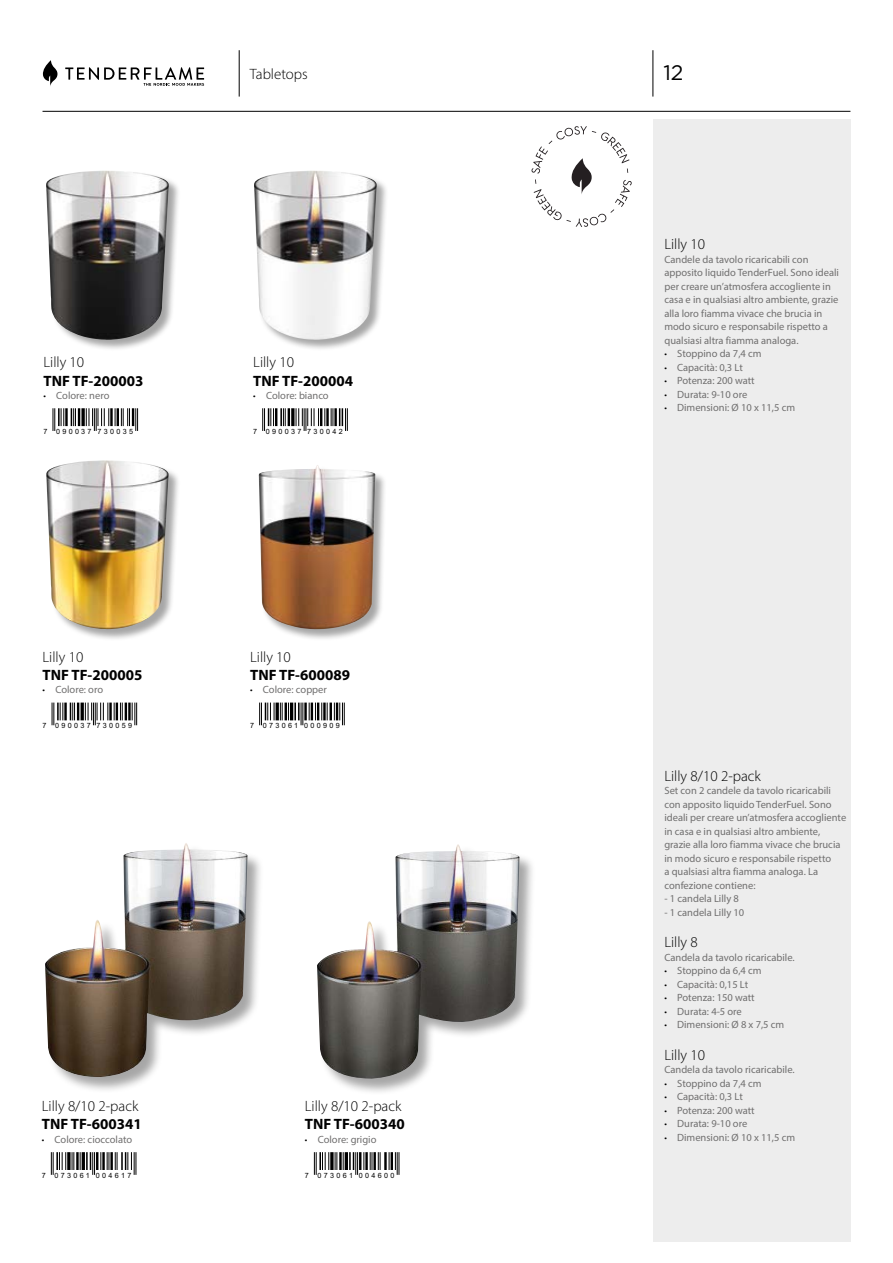
<style>
.page{position:relative;width:893px;height:1263px;background:#fff}
.page>*{position:absolute;margin:0;border:0;box-sizing:border-box;transform-origin:0 0}
.t1{font:21px "Gotham";color:#000}
.t2{font:300 15px "Myriad Pro";color:#000}
.t3{font:700 15px "Myriad Pro";color:#000}
.t4{font:10.5px/13.5px "Myriad Pro";color:#706f6f}
.t5{font:7.2px "Arial";letter-spacing:.32em;color:#000}
.s1{font-weight:300;font-stretch:condensed;color:#000}
</style>
<div class="page">
<div style="left:653px;top:119px;width:197px;height:1123px;background:#ededed"></div>
<hr style="left:43px;top:111px;width:807px;height:1px;background:#000">
<hr style="left:653px;top:50px;width:1px;height:47px;background:#000">
<svg style="left:43px;top:60px;width:14px;height:26px"></svg>
<svg style="left:65px;top:67px;width:139px;height:19px"></svg>
<hr style="left:239px;top:50px;width:1px;height:47px;background:#000">
<svg style="left:53px;top:408px;width:11px;height:23px"></svg>
<hr style="left:65px;top:408px;width:3px;height:18px;background:#000">
<svg style="left:71px;top:408px;width:9px;height:18px"></svg>
<svg style="left:81px;top:408px;width:4px;height:18px"></svg>
<svg style="left:86px;top:408px;width:23px;height:23px"></svg>
<hr style="left:110px;top:408px;width:3px;height:18px;background:#000">
<svg style="left:115px;top:408px;width:23px;height:23px"></svg>
<svg style="left:259px;top:702px;width:86px;height:23px"></svg>
<svg style="left:262px;top:408px;width:28px;height:23px"></svg>
<svg style="left:291px;top:408px;width:4px;height:18px"></svg>
<svg style="left:296px;top:408px;width:29px;height:23px"></svg>
<hr style="left:326px;top:408px;width:3px;height:18px;background:#000">
<svg style="left:331px;top:408px;width:17px;height:23px"></svg>
<svg style="left:52px;top:702px;width:12px;height:23px"></svg>
<hr style="left:64px;top:702px;width:3px;height:18px;background:#000">
<svg style="left:70px;top:702px;width:9px;height:18px"></svg>
<hr style="left:81px;top:702px;width:3px;height:18px;background:#000">
<svg style="left:85px;top:702px;width:52px;height:23px"></svg>
<svg style="left:314px;top:1152px;width:15px;height:23px"></svg>
<svg style="left:330px;top:1152px;width:4px;height:18px"></svg>
<svg style="left:335px;top:1152px;width:46px;height:23px"></svg>
<hr style="left:384px;top:1152px;width:3px;height:18px;background:#000">
<svg style="left:389px;top:1152px;width:11px;height:23px"></svg>
<svg style="left:51px;top:1152px;width:15px;height:23px"></svg>
<svg style="left:67px;top:1152px;width:4px;height:18px"></svg>
<svg style="left:72px;top:1152px;width:65px;height:23px"></svg>
<div style="left:46px;top:171px;width:135px;height:180px;background:#000;opacity:.35"></div>
<img style="left:46px;top:171px;width:123px;height:169px">
<div style="left:258px;top:465px;width:129px;height:176px;background:#000;opacity:.35"></div>
<img style="left:259px;top:465px;width:117px;height:164px">
<div style="left:254px;top:171px;width:134px;height:180px;background:#000;opacity:.35"></div>
<img style="left:254px;top:171px;width:123px;height:169px">
<div style="left:46px;top:460px;width:135px;height:181px;background:#000;opacity:.35"></div>
<img style="left:46px;top:460px;width:123px;height:169px">
<div style="left:317px;top:845px;width:219px;height:251px;background:#000;opacity:.35"></div>
<img style="left:317px;top:844px;width:209px;height:235px">
<div style="left:45px;top:843px;width:219px;height:251px;background:#000;opacity:.35"></div>
<img style="left:45px;top:843px;width:209px;height:234px">
<svg style="left:531px;top:126px;width:101px;height:101px"></svg>
<h2 class="t2" style="left:44px;top:353px;width:42px">Lilly 10</h2>
<h2 class="t3" style="left:44px;top:371px;width:101px">TNF TF-200003</h2>
<p class="t4" style="left:44px;top:389px;width:67px"><span class="s1">•</span> Colore: nero</p>
<p class="t5" style="left:44px;top:426px;width:91px">7 090037 730035</p>
<h2 class="t2" style="left:43px;top:648px;width:42px">Lilly 10</h2>
<h2 class="t3" style="left:43px;top:665px;width:101px">TNF TF-200005</h2>
<p class="t4" style="left:43px;top:683px;width:62px"><span class="s1">•</span> Colore: oro</p>
<p class="t5" style="left:43px;top:720px;width:91px">7 090037 730059</p>
<h2 class="t2" style="left:42px;top:1097px;width:98px">Lilly 8/10 2-pack</h2>
<h2 class="t3" style="left:42px;top:1114px;width:101px">TNF TF-600341</h2>
<p class="t4" style="left:42px;top:1132px;width:92px"><span class="s1">•</span> Colore: cioccolato</p>
<h2 class="t2" style="left:250px;top:65px;width:59px">Tabletops</h2>
<h1 class="t1" style="left:663px;top:61px;width:22px">12</h1>
<h2 class="t2" style="left:253px;top:353px;width:42px">Lilly 10</h2>
<h2 class="t3" style="left:253px;top:371px;width:101px">TNF TF-200004</h2>
<p class="t4" style="left:253px;top:389px;width:77px"><span class="s1">•</span> Colore: bianco</p>
<p class="t5" style="left:253px;top:426px;width:91px">7 090037 730042</p>
<h2 class="t2" style="left:250px;top:648px;width:42px">Lilly 10</h2>
<h2 class="t3" style="left:250px;top:665px;width:101px">TNF TF-600089</h2>
<p class="t4" style="left:250px;top:683px;width:78px"><span class="s1">•</span> Colore: copper</p>
<p class="t5" style="left:250px;top:720px;width:91px">7 073061 000909</p>
<h2 class="t2" style="left:305px;top:1097px;width:98px">Lilly 8/10 2-pack</h2>
<h2 class="t3" style="left:305px;top:1114px;width:101px">TNF TF-600340</h2>
<p class="t4" style="left:305px;top:1132px;width:73px"><span class="s1">•</span> Colore: grigio</p>
<h2 class="t2" style="left:664px;top:235px;width:42px">Lilly 10</h2>
<p class="t4" style="left:664px;top:252px;width:176px">Candele da tavolo ricaricabili con apposito liquido TenderFuel. Sono ideali per creare un’atmosfera accogliente in casa e in qualsiasi altro ambiente, grazie alla loro fiamma vivace che brucia in modo sicuro e responsabile rispetto a qualsiasi altra fiamma analoga.</p>
<p class="t4" style="left:664px;top:347px;width:99px"><span class="s1">•</span> Stoppino da 7,4 cm</p>
<p class="t4" style="left:664px;top:360px;width:80px"><span class="s1">•</span> Capacità: 0,3 Lt</p>
<p class="t4" style="left:664px;top:374px;width:92px"><span class="s1">•</span> Potenza: 200 watt</p>
<p class="t4" style="left:664px;top:387px;width:84px"><span class="s1">•</span> Durata: 9-10 ore</p>
<p class="t4" style="left:664px;top:401px;width:132px"><span class="s1">•</span> Dimensioni: Ø 10 x 11,5 cm</p>
<h2 class="t2" style="left:664px;top:767px;width:98px">Lilly 8/10 2-pack</h2>
<p class="t4" style="left:664px;top:784px;width:183px">Set con 2 candele da tavolo ricaricabili con apposito liquido TenderFuel. Sono ideali per creare un’atmosfera accogliente in casa e in qualsiasi altro ambiente, grazie alla loro fiamma vivace che brucia in modo sicuro e responsabile rispetto<br>a qualsiasi altra fiamma analoga. La confezione contiene:</p>
<p class="t4" style="left:664px;top:892px;width:76px">- 1 candela Lilly 8</p>
<p class="t4" style="left:664px;top:905px;width:81px">- 1 candela Lilly 10</p>
<h2 class="t2" style="left:664px;top:933px;width:35px">Lilly 8</h2>
<p class="t4" style="left:664px;top:950px;width:132px">Candela da tavolo ricaricabile.</p>
<p class="t4" style="left:664px;top:964px;width:99px"><span class="s1">•</span> Stoppino da 6,4 cm</p>
<p class="t4" style="left:664px;top:977px;width:85px"><span class="s1">•</span> Capacità: 0,15 Lt</p>
<p class="t4" style="left:664px;top:991px;width:92px"><span class="s1">•</span> Potenza: 150 watt</p>
<p class="t4" style="left:664px;top:1004px;width:79px"><span class="s1">•</span> Durata: 4-5 ore</p>
<p class="t4" style="left:664px;top:1018px;width:121px"><span class="s1">•</span> Dimensioni: Ø 8 x 7,5 cm</p>
<h2 class="t2" style="left:664px;top:1046px;width:42px">Lilly 10</h2>
<p class="t4" style="left:664px;top:1063px;width:132px">Candela da tavolo ricaricabile.</p>
<p class="t4" style="left:664px;top:1076px;width:99px"><span class="s1">•</span> Stoppino da 7,4 cm</p>
<p class="t4" style="left:664px;top:1090px;width:80px"><span class="s1">•</span> Capacità: 0,3 Lt</p>
<p class="t4" style="left:664px;top:1103px;width:92px"><span class="s1">•</span> Potenza: 200 watt</p>
<p class="t4" style="left:664px;top:1117px;width:84px"><span class="s1">•</span> Durata: 9-10 ore</p>
<p class="t4" style="left:664px;top:1130px;width:132px"><span class="s1">•</span> Dimensioni: Ø 10 x 11,5 cm</p>
<p class="t5" style="left:42px;top:1170px;width:91px">7 073061 004617</p>
<p class="t5" style="left:305px;top:1170px;width:91px">7 073061 004600</p>
</div>
